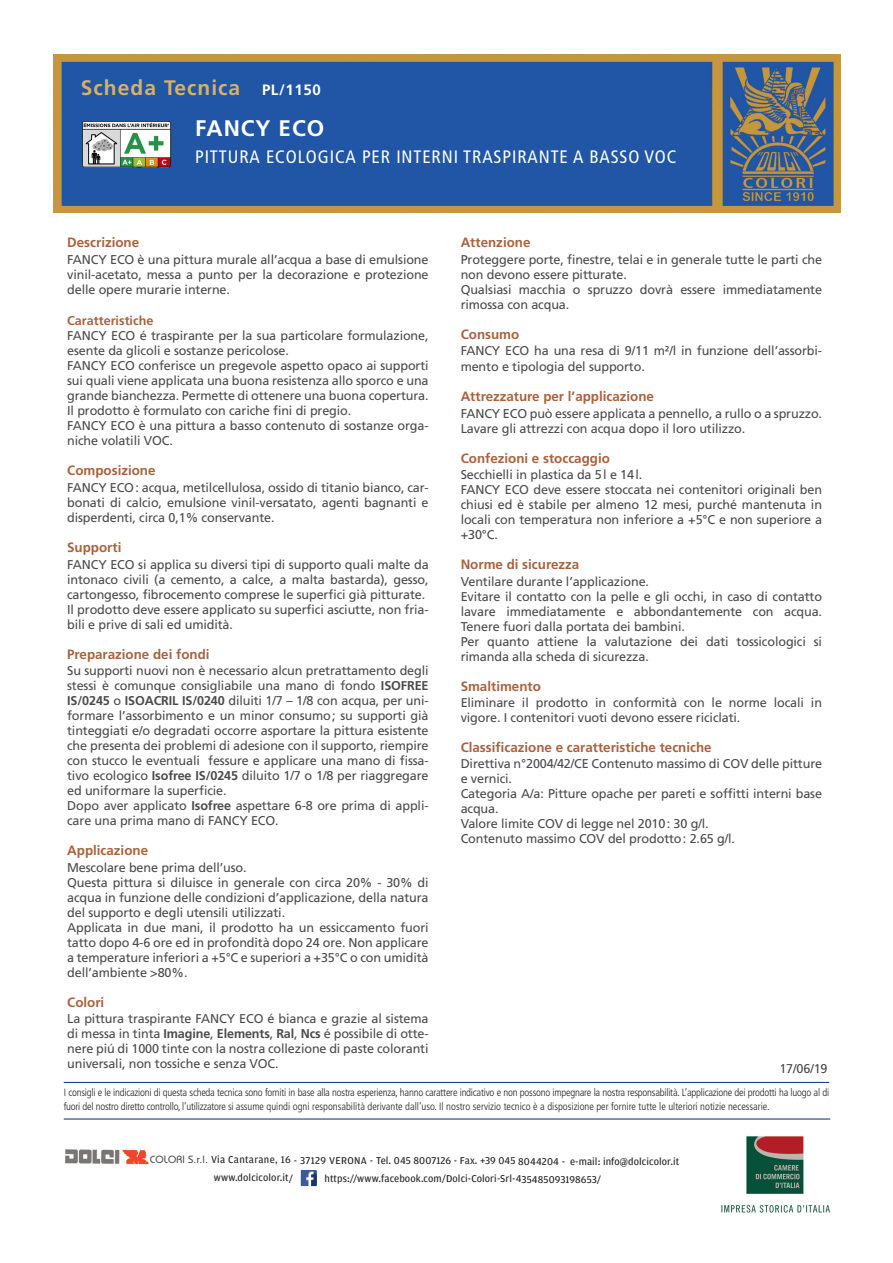
<style>
.page{position:relative;width:893px;height:1263px;background:#fff}
.page>*{position:absolute;margin:0;border:0;box-sizing:border-box;transform-origin:0 0}
.t1{font:700 22.5px "Frutiger LT Std";letter-spacing:.04em;color:#fff}
.t2{font:700 21px "Frutiger LT Std";letter-spacing:.05em;color:#d8b163}
.t3{font:condensed 18px "Frutiger LT Std";letter-spacing:.05em;color:#fff}
.t4{font:700 15px "Frutiger";letter-spacing:.04em;color:#fff}
._01_TEXT{font:700 13.5px "Frutiger";color:#a9623e}
._01_TEXT-2{font:12.75px/15px "Frutiger";letter-spacing:-.01em;color:#4d4a4b}
._01_TEXT-3{font:700 12.75px "Frutiger";color:#a9623e}
.t5{font:300 condensed 10.5px/13.5px "Frutiger LT Std";letter-spacing:-.02em;color:#231f20}
.t6{font:10.5px/17px "Amplitude";letter-spacing:.005em;color:#231f20}
.s1{font-weight:700}
.s2{font-family:"Bauhaus Std";font-weight:500;color:#524e4f}
.s3{font-style:inherit}
</style>
<div class="page">
<img style="left:53px;top:55px;width:788px;height:157px">
<hr style="left:64px;top:1082px;width:765px;height:1px;background:#253f8e">
<hr style="left:64px;top:1118px;width:766px;height:1px;background:#253f8e">
<img style="left:721px;top:1136px;width:109px;height:77px">
<img style="left:65px;top:1149px;width:84px;height:15px">
<img style="left:301px;top:1170px;width:16px;height:16px">
<img style="left:81px;top:119px;width:91px;height:49px">
<h2 class="t2" style="left:81px;top:75px;width:161px">Scheda Tecnica</h2>
<p class="t4" style="left:262px;top:81px;width:60px">PL/1150</p>
<p class="t1" style="left:195px;top:115px;width:131px">FANCY ECO</p>
<p class="t3" style="left:195px;top:146px;width:483px">PITTURA ECOLOGICA PER INTERNI TRASPIRANTE A BASSO VOC</p>
<p class="_01_TEXT" style="left:67px;top:235px;width:74px">Descrizione</p>
<p class="_01_TEXT-2" style="left:67px;top:252px;width:363px;text-align:justify">FANCY ECO è una pittura murale all’acqua a base di emulsione vinil-acetato, messa a punto per la decorazione e protezione delle opere murarie interne.</p>
<p class="_01_TEXT-3" style="left:67px;top:314px;width:88px">Caratteristiche</p>
<p class="_01_TEXT-2" style="left:67px;top:328px;width:363px">FANCY ECO é traspirante per la sua particolare formulazione, esente da glicoli e sostanze pericolose.</p>
<p class="_01_TEXT-2" style="left:67px;top:358px;width:363px;text-align:justify">FANCY ECO conferisce un pregevole aspetto opaco ai supporti sui quali viene applicata una buona resistenza allo sporco e una grande bianchezza. Permette di ottenere una buona copertura.<br>Il prodotto è formulato con cariche fini di pregio.</p>
<p class="_01_TEXT-2" style="left:67px;top:418px;width:363px">FANCY ECO è una pittura a basso contenuto di sostanze orga&shy;niche volatili VOC.</p>
<p class="_01_TEXT" style="left:67px;top:463px;width:90px">Composizione</p>
<p class="_01_TEXT-2" style="left:67px;top:480px;width:363px;text-align:justify">FANCY ECO: acqua, metilcellulosa, ossido di titanio bianco, car&shy;bonati di calcio, emulsione vinil-versatato, agenti bagnanti e disperdenti, circa 0,1% conservante.</p>
<p class="_01_TEXT" style="left:67px;top:539px;width:56px">Supporti</p>
<p class="_01_TEXT-2" style="left:67px;top:556px;width:363px;text-align:justify">FANCY ECO si applica su diversi tipi di supporto quali malte da intonaco civili (a cemento, a calce, a malta bastarda), gesso, cartongesso, fibrocemento comprese le superfici già pitturate.</p>
<p class="_01_TEXT-2" style="left:67px;top:601px;width:363px">Il prodotto deve essere applicato su superfici asciutte, non fria&shy;bili e prive di sali ed umidità.</p>
<p class="_01_TEXT" style="left:67px;top:646px;width:144px">Preparazione dei fondi</p>
<p class="_01_TEXT-2" style="left:67px;top:663px;width:363px;text-align:justify">Su supporti nuovi non è necessario alcun pretrattamento degli stessi è comunque consigliabile una mano di fondo <span class="s1">ISOFREE IS/0245</span> o <span class="s1">ISOACRIL IS/0240</span> diluiti 1/7 – 1/8 con acqua, per uni&shy;formare l’assorbimento e un minor consumo; su supporti già tinteggiati e/o degradati occorre asportare la pittura esistente che presenta dei problemi di adesione con il supporto, riempire con stucco le eventuali fessure e applicare una mano di fissa&shy;tivo ecologico <span class="s1">Isofree IS/0245</span> diluito 1/7 o 1/8 per riaggregare ed uniformare la superficie.</p>
<p class="_01_TEXT-2" style="left:67px;top:798px;width:363px">Dopo aver applicato <span class="s1">Isofree</span> aspettare 6-8 ore prima di appli&shy;care una prima mano di FANCY ECO.</p>
<p class="_01_TEXT" style="left:67px;top:842px;width:82px">Applicazione</p>
<p class="_01_TEXT-2" style="left:67px;top:859px;width:181px">Mescolare bene prima dell’uso.</p>
<p class="_01_TEXT-2" style="left:67px;top:874px;width:363px;text-align:justify">Questa pittura si diluisce in generale con circa 20% - 30% di acqua in funzione delle condizioni d’applicazione, della natura del supporto e degli utensili utilizzati.</p>
<p class="_01_TEXT-2" style="left:67px;top:919px;width:363px;text-align:justify">Applicata in due mani, il prodotto ha un essiccamento fuori tatto dopo 4-6 ore ed in profondità dopo 24 ore. Non applicare a temperature inferiori a +5°C e superiori a +35°C o con umidità dell’ambiente &gt;80%.</p>
<p class="_01_TEXT" style="left:67px;top:994px;width:39px">Colori</p>
<p class="_01_TEXT-2" style="left:67px;top:1011px;width:363px;text-align:justify">La pittura traspirante FANCY ECO é bianca e grazie al sistema di messa in tinta <span class="s1">Imagine</span>, <span class="s1">Elements</span>, <span class="s1">Ral</span>, <span class="s1">Ncs</span> é possibile di otte&shy;nere piú di 1000 tinte con la nostra collezione di paste coloranti universali, non tossiche e senza VOC.</p>
<p class="_01_TEXT" style="left:461px;top:235px;width:71px">Attenzione</p>
<p class="_01_TEXT-2" style="left:461px;top:252px;width:363px">Proteggere porte, finestre, telai e in generale tutte le parti che non devono essere pitturate.</p>
<p class="_01_TEXT-2" style="left:461px;top:282px;width:363px">Qualsiasi macchia o spruzzo dovrà essere immediatamente rimossa con acqua.</p>
<p class="_01_TEXT" style="left:461px;top:326px;width:60px">Consumo</p>
<p class="_01_TEXT-2" style="left:461px;top:343px;width:363px;line-height:15.8px">FANCY ECO ha una resa di 9/11 m²/l in funzione dell’assorbi&shy;mento e tipologia del supporto.</p>
<p class="_01_TEXT" style="left:461px;top:389px;width:195px">Attrezzature per l’applicazione</p>
<p class="_01_TEXT-2" style="left:461px;top:406px;width:363px">FANCY ECO può essere applicata a pennello, a rullo o a spruzzo.<br>Lavare gli attrezzi con acqua dopo il loro utilizzo.</p>
<p class="_01_TEXT" style="left:461px;top:450px;width:151px">Confezioni e stoccaggio</p>
<p class="_01_TEXT-2" style="left:461px;top:467px;width:183px">Secchielli in plastica da 5l e 14l.</p>
<p class="_01_TEXT-2" style="left:461px;top:482px;width:363px;text-align:justify">FANCY ECO deve essere stoccata nei contenitori originali ben chiusi ed è stabile per almeno 12 mesi, purché mantenuta in locali con temperatura non inferiore a +5°C e non superiore a +30°C.</p>
<p class="_01_TEXT" style="left:461px;top:557px;width:120px">Norme di sicurezza</p>
<p class="_01_TEXT-2" style="left:461px;top:574px;width:190px">Ventilare durante l’applicazione.</p>
<p class="_01_TEXT-2" style="left:461px;top:589px;width:363px;text-align:justify">Evitare il contatto con la pelle e gli occhi, in caso di contatto lavare immediatamente e abbondantemente con acqua.<br>Tenere fuori dalla portata dei bambini.</p>
<p class="_01_TEXT-2" style="left:461px;top:634px;width:363px">Per quanto attiene la valutazione dei dati tossicologici si rimanda alla scheda di sicurezza.</p>
<p class="_01_TEXT" style="left:461px;top:678px;width:82px">Smaltimento</p>
<p class="_01_TEXT-2" style="left:461px;top:695px;width:363px">Eliminare il prodotto in conformità con le norme locali in vigore. I contenitori vuoti devono essere riciclati.</p>
<p class="_01_TEXT" style="left:461px;top:739px;width:253px">Classificazione e caratteristiche tecniche</p>
<p class="_01_TEXT-2" style="left:461px;top:756px;width:363px">Direttiva n°2004/42/CE Contenuto massimo di COV delle pitture e vernici.</p>
<p class="_01_TEXT-2" style="left:461px;top:786px;width:363px">Categoria A/a: Pitture opache per pareti e soffitti interni base acqua.</p>
<p class="_01_TEXT-2" style="left:461px;top:816px;width:249px">Valore limite COV di legge nel 2010: 30 g/l.</p>
<p class="_01_TEXT-2" style="left:461px;top:831px;width:276px">Contenuto massimo COV del prodotto: 2.65 g/l.</p>
<p class="_01_TEXT-2" style="left:779px;top:1061px;width:50px">17/06/19</p>
<p class="t5" style="left:64px;top:1086px;width:767px">I consigli e le indicazioni di questa scheda tecnica sono forniti in base alla nostra esperienza, hanno carattere indicativo e non possono impegnare la nostra responsabilità. L’applicazione dei prodotti ha luogo al di fuori del nostro diretto controllo, l’utilizzatore si assume quindi ogni responsabilità derivante dall’uso. Il nostro servizio tecnico è a disposizione per fornire tutte le ulteriori notizie necessarie.</p>
<p class="t6" style="left:214px;top:1152px;width:467px;text-indent:-64px"><span class="s2">COLORI S.r.l.</span> Via Cantarane, 16 <span class="s3">- 37129 VERONA -</span> Tel. 045 8007126 - Fax. +39 045 8044204 - e-mail: info@dolcicolor.it www.dolcicolor.it/</p>
<p class="t6" style="left:325px;top:1170px;width:278px">https://www.facebook.com/Dolci-Colori-Srl-435485093198653/</p>
</div>
